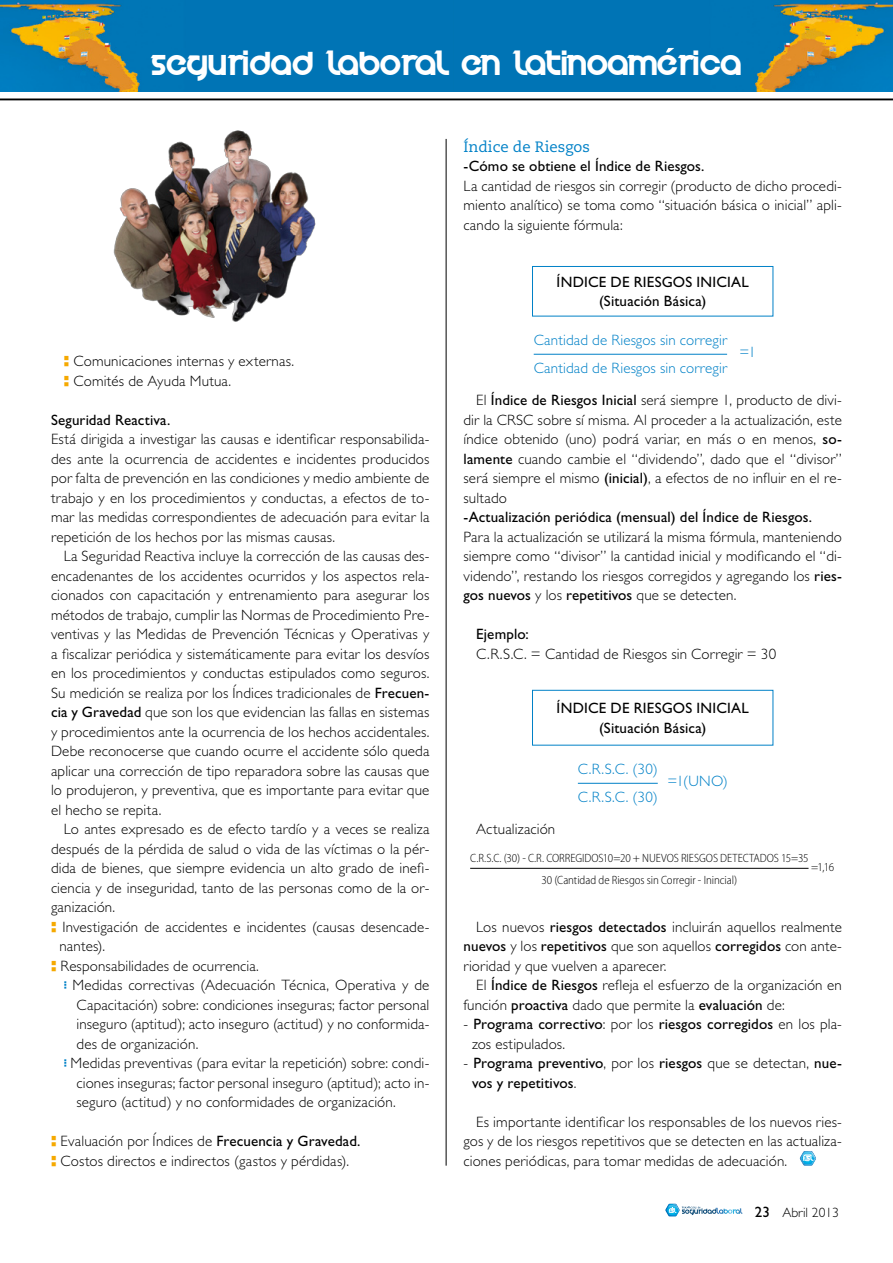
<style>
.page{position:relative;width:893px;height:1263px;background:#fff}
.page>*{position:absolute;margin:0;border:0;box-sizing:border-box;transform-origin:0 0}
.t1{font:28.5px "Velocity";letter-spacing:.02em;color:#fff}
.TEXTO{font:300 15px/19.5px "Gill Sans Std";letter-spacing:.01em;color:#000;text-align:justify}
.TEXTO_LADILLO{font:300 15px/19.5px "Gill Sans Std";letter-spacing:.01em;color:#000;text-align:justify}
.TEXTO-2{font:15px/19.5px "Gill Sans Std";letter-spacing:.01em;color:#000;text-align:center}
.TEXTO_LADILLO-2{font:15px "Gill Sans Std";letter-spacing:.01em;color:#000}
.t2{font:300 15px/28px "Gill Sans Std";letter-spacing:.01em;color:#0081c7}
.LADILLO{font:15px "Caecilia LT Std";color:#0081c7}
.t3{font:300 13.5px "Gill Sans Std";color:#000}
.t4{font:300 semi-condensed 12px/22.2px "Myriad Pro";letter-spacing:-.005em;color:#000;text-align:center}
.s1{font-weight:400}
.s2{font-weight:300}
.s3{font-weight:400;font-size:15px}
</style>
<div class="page">
<img style="left:113px;top:130px;width:203px;height:192px">
<svg style="left:665px;top:1204px;width:77px;height:12px"></svg>
<img style="left:455px;top:0;width:438px;height:91px">
<img style="left:0;top:0;width:455px;height:91px">
<svg style="left:666px;top:48px;width:8px;height:4px"></svg>
<hr style="left:0;top:99px;width:893px;height:1px;background:#000">
<hr style="left:446px;top:139px;width:1px;height:1027px;background:#000">
<hr style="left:534px;top:354px;width:193px;height:1px;background:#0081c7">
<div style="left:532px;top:266px;width:241px;height:50px;border:1px solid #0081c7"></div>
<hr style="left:578px;top:783px;width:80px;height:1px;background:#0081c7">
<div style="left:532px;top:690px;width:241px;height:55px;border:1px solid #0081c7"></div>
<hr style="left:470px;top:868px;width:338px;height:1px;background:#000">
<svg style="left:800px;top:1151px;width:16px;height:15px"></svg>
<h1 class="t1" style="left:151px;top:50px;width:593px">Seguridad laboral en Latinoamerica</h1>
<p class="LADILLO" style="left:463px;top:138px;width:128px">Índice de Riesgos</p>
<p class="TEXTO_LADILLO-2" style="left:463px;top:157px;width:243px">-Cómo se obtiene el Índice de Riesgos.</p>
<p class="TEXTO_LADILLO" style="left:463px;top:176px;width:380px">La cantidad de riesgos sin corregir (producto de dicho procedi&shy;miento analítico) se toma como “situación básica o inicial” apli&shy;cando la siguiente fórmula:</p>
<p class="TEXTO" style="left:73px;top:351px;width:222px">Comunicaciones internas y externas.</p>
<p class="TEXTO" style="left:73px;top:371px;width:159px">Comités de Ayuda Mutua.</p>
<p class="TEXTO_LADILLO-2" style="left:51px;top:411px;width:121px">Seguridad Reactiva.</p>
<p class="TEXTO_LADILLO" style="left:51px;top:429px;width:380px">Está dirigida a investigar las causas e identificar responsabilida&shy;des ante la ocurrencia de accidentes e incidentes producidos por falta de prevención en las condiciones y medio ambiente de trabajo y en los procedimientos y conductas, a efectos de to&shy;mar las medidas correspondientes de adecuación para evitar la repetición de los hechos por las mismas causas.</p>
<p class="TEXTO" style="left:51px;top:546px;width:380px;text-indent:13px">La Seguridad Reactiva incluye la corrección de las causas des&shy;encadenantes de los accidentes ocurridos y los aspectos rela&shy;cionados con capacitación y entrenamiento para asegurar los métodos de trabajo, cumplir las Normas de Procedimiento Pre&shy;ventivas y las Medidas de Prevención Técnicas y Operativas y a fiscalizar periódica y sistemáticamente para evitar los desvíos en los procedimientos y conductas estipulados como seguros.<br>Su medición se realiza por los Índices tradicionales de <span class="s1">Frecuen&shy;cia y Gravedad</span> que son los que evidencian las fallas en sistemas y procedimientos ante la ocurrencia de los hechos accidentales.<br>Debe reconocerse que cuando ocurre el accidente sólo queda aplicar una corrección de tipo reparadora sobre las causas que lo produjeron, y preventiva, que es importante para evitar que el hecho se repita.</p>
<p class="TEXTO" style="left:51px;top:819px;width:380px;text-indent:13px">Lo antes expresado es de efecto tardío y a veces se realiza después de la pérdida de salud o vida de las víctimas o la pér&shy;dida de bienes, que siempre evidencia un alto grado de inefi&shy;ciencia y de inseguridad, tanto de las personas como de la or&shy;ganización.</p>
<p class="TEXTO" style="left:60px;top:917px;width:371px">Investigación de accidentes e incidentes (causas desencade&shy;nantes).</p>
<p class="TEXTO" style="left:61px;top:956px;width:200px">Responsabilidades de ocurrencia.</p>
<p class="TEXTO" style="left:72px;top:975px;width:359px">Medidas correctivas (Adecuación Técnica, Operativa y de Capacitación) sobre: condiciones inseguras; factor personal inseguro (aptitud); acto inseguro (actitud) y no conformida&shy;des de organización.</p>
<p class="TEXTO" style="left:77px;top:1053px;width:354px;text-indent:-6px">Medidas preventivas (para evitar la repetición) sobre: condi&shy;ciones inseguras; factor personal inseguro (aptitud); acto in&shy;seguro (actitud) y no conformidades de organización.</p>
<p class="TEXTO" style="left:61px;top:1131px;width:301px">Evaluación por Índices de <span class="s1">Frecuencia y Gravedad.</span></p>
<p class="TEXTO" style="left:61px;top:1151px;width:290px">Costos directos e indirectos (gastos y pérdidas).</p>
<p class="TEXTO-2" style="left:557px;top:272px;width:194px">ÍNDICE DE RIESGOS INICIAL (Situación Básica)</p>
<p class="t2" style="left:534px;top:326px;width:195px">Cantidad de Riesgos sin corregir<br>Cantidad de Riesgos sin corregir</p>
<p class="t2" style="left:740px;top:338px;width:18px">=1</p>
<p class="TEXTO" style="left:463px;top:390px;width:380px;text-indent:13px">El <span class="s1">Índice de Riesgos Inicial</span> será siempre 1, producto de divi&shy;dir la CRSC sobre sí misma. Al proceder a la actualización, este índice obtenido (uno) podrá variar, en más o en menos, <span class="s1">so&shy;lamente</span> cuando cambie el “dividendo”, dado que el “divisor” será siempre el mismo <span class="s1">(inicial)</span>, a efectos de no influir en el re&shy;sultado</p>
<p class="TEXTO_LADILLO-2" style="left:463px;top:508px;width:350px">-Actualización periódica (mensual) del Índice de Riesgos.</p>
<p class="TEXTO_LADILLO" style="left:463px;top:527px;width:380px">Para la actualización se utilizará la misma fórmula, manteniendo siempre como “divisor” la cantidad inicial y modificando el “di&shy;videndo”, restando los riesgos corregidos y agregando los <span class="s1">ries&shy;gos nuevos</span> y los <span class="s1">repetitivos</span> que se detecten.</p>
<p class="TEXTO-2" style="left:476px;top:624px;width:54px">Ejemplo:</p>
<p class="TEXTO" style="left:476px;top:644px;width:301px">C.R.S.C. = Cantidad de Riesgos sin Corregir = 30</p>
<p class="TEXTO-2" style="left:557px;top:698px;width:194px">ÍNDICE DE RIESGOS INICIAL (Situación Básica)</p>
<p class="t2" style="left:578px;top:755px;width:81px">C.R.S.C. (30)<br>C.R.S.C. (30)</p>
<p class="t2" style="left:668px;top:767px;width:62px">=1(UNO)</p>
<p class="TEXTO" style="left:476px;top:819px;width:81px">Actualización</p>
<p class="t4" style="left:470px;top:847px;width:340px">C.R.S.C. (30) - C.R. CORREGIDOS10=20 + NUEVOS RIESGOS DETECTADOS 15=35<br>30 (Cantidad de Riesgos sin Corregir - Inincial)</p>
<p class="t4" style="left:811px;top:856px;width:25px">=1,16</p>
<p class="TEXTO" style="left:463px;top:917px;width:380px;text-indent:13px">Los nuevos <span class="s1">riesgos detectados</span> incluirán aquellos realmente <span class="s1">nuevos</span> y los <span class="s1">repetitivos</span> que son aquellos <span class="s1">corregidos</span> con ante&shy;rioridad y que vuelven a aparecer.</p>
<p class="TEXTO" style="left:463px;top:975px;width:380px;text-indent:13px">El <span class="s1">Índice de Riesgos</span> refleja el esfuerzo de la organización en función <span class="s1">proactiva</span> dado que permite la <span class="s1">evaluación</span> de:</p>
<p class="TEXTO-2" style="left:472px;top:1014px;width:371px;text-align:left;text-indent:-9px"><span class="s2">-</span> Programa correctivo<span class="s2">: por los</span> riesgos corregidos <span class="s2">en los pla&shy;zos estipulados.</span></p>
<p class="TEXTO-2" style="left:472px;top:1053px;width:371px;text-align:left;text-indent:-9px"><span class="s2">-</span> Programa preventivo<span class="s2">, por los</span> riesgos <span class="s2">que se detectan,</span> nue&shy;vos y repetitivos<span class="s2">.</span></p>
<p class="TEXTO" style="left:463px;top:1112px;width:380px;text-indent:13px">Es importante identificar los responsables de los nuevos ries&shy;gos y de los riesgos repetitivos que se detecten en las actualiza&shy;ciones periódicas, para tomar medidas de adecuación.</p>
<p class="t3" style="left:755px;top:1205px;width:86px"><span class="s3">23</span> Abril 2013</p>
</div>
